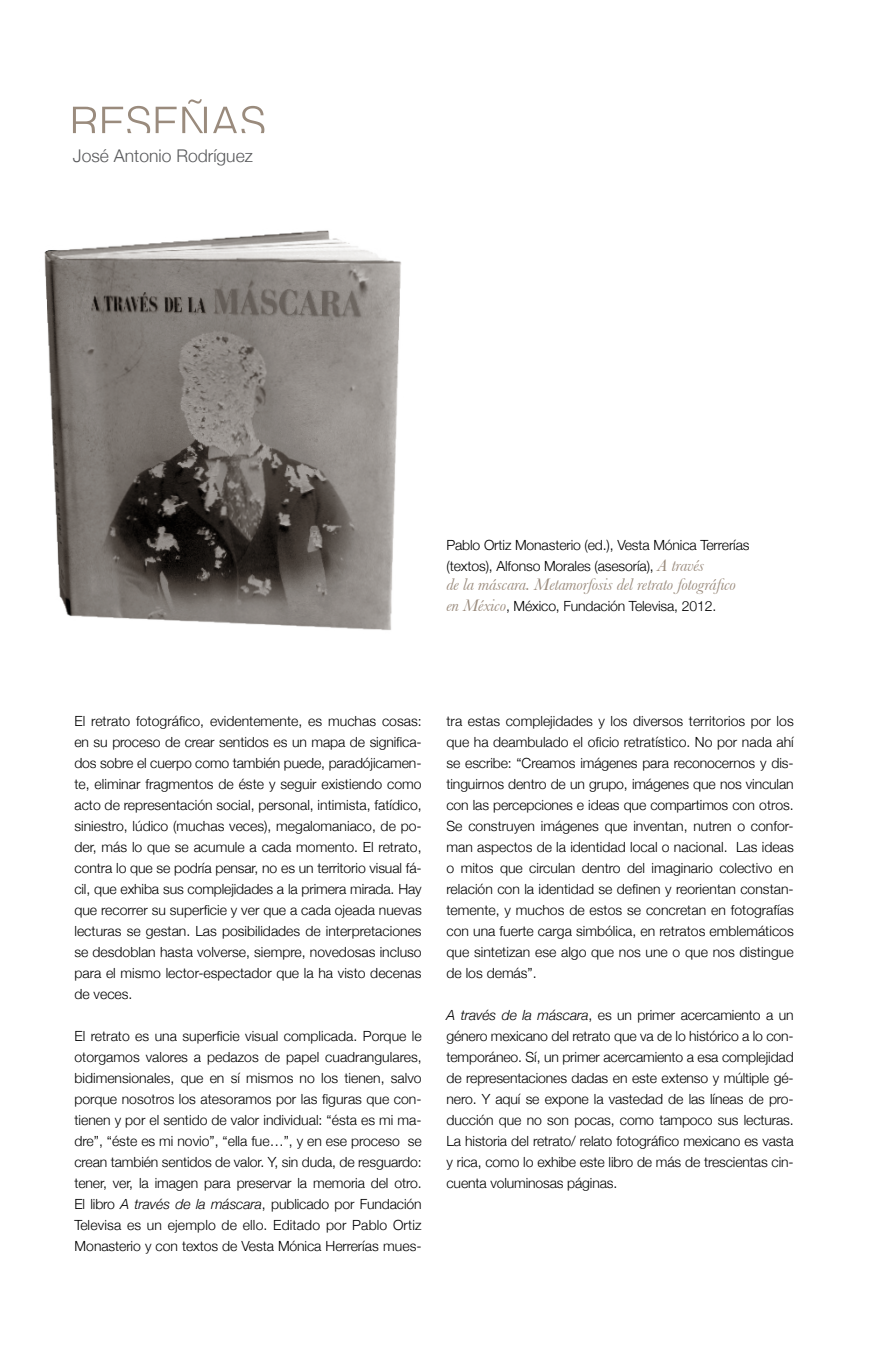
<style>
.page{position:relative;width:893px;height:1365px;background:#fff}
.page>*{position:absolute;margin:0;border:0;box-sizing:border-box;transform-origin:0 0}
.t1{font:italic 17.5px "Baskerville";letter-spacing:-.01em;color:#9a8b7d}
.t2{font:300 17.5px "Helvetica Neue";color:#58595b}
.t3{font:300 14px/21px "Helvetica Neue";letter-spacing:-.01em;color:#000;text-align:justify}
.s1{font-family:"Baskerville";font-weight:400;font-style:italic;font-size:17.5px;color:#9a8b7d}
.s2{font-style:italic}
</style>
<div class="page">
<svg style="left:73px;top:99px;width:191px;height:34px"></svg>
<img style="left:44px;top:230px;width:357px;height:400px">
<p class="t2" style="left:73px;top:145px;width:181px">José Antonio Rodríguez</p>
<p class="t3" style="left:446px;top:534px;width:305px">Pablo Ortiz Monasterio (ed.), Vesta Mónica Terrerías (textos), Alfonso Morales (asesoría), <span class="s1">A través</span></p>
<p class="t1" style="left:446px;top:574px;width:291px">de la máscara. Metamorfosis del retrato fotográfico</p>
<p class="t3" style="left:446px;top:595px;width:271px"><span class="s1">en México</span>, México, Fundación Televisa, 2012.</p>
<p class="t3" style="left:74px;top:710px;width:349px">El retrato fotográfico, evidentemente, es muchas cosas: en su proceso de crear sentidos es un mapa de significa&shy;dos sobre el cuerpo como también puede, paradójicamen&shy;te, eliminar fragmentos de éste y seguir existiendo como acto de representación social, personal, intimista, fatídico, siniestro, lúdico (muchas veces), megalomaniaco, de po&shy;der, más lo que se acumule a cada momento. El retrato, contra lo que se podría pensar, no es un territorio visual fá&shy;cil, que exhiba sus complejidades a la primera mirada. Hay que recorrer su superficie y ver que a cada ojeada nuevas lecturas se gestan. Las posibilidades de interpretaciones se desdoblan hasta volverse, siempre, novedosas incluso para el mismo lector-espectador que la ha visto decenas de veces.</p>
<p class="t3" style="left:74px;top:1025px;width:349px">El retrato es una superficie visual complicada. Porque le otorgamos valores a pedazos de papel cuadrangulares, bidimensionales, que en sí mismos no los tienen, salvo porque nosotros los atesoramos por las figuras que con&shy;tienen y por el sentido de valor individual: “ésta es mi ma&shy;dre”, “éste es mi novio”, “ella fue…”, y en ese proceso se crean también sentidos de valor. Y, sin duda, de resguardo: tener, ver, la imagen para preservar la memoria del otro.<br>El libro <span class="s2">A través de la máscara</span>, publicado por Fundación Televisa es un ejemplo de ello. Editado por Pablo Ortiz Monasterio y con textos de Vesta Mónica Herrerías mues-</p>
<p class="t3" style="left:446px;top:710px;width:349px">tra estas complejidades y los diversos territorios por los que ha deambulado el oficio retratístico. No por nada ahí se escribe: “Creamos imágenes para reconocernos y dis&shy;tinguirnos dentro de un grupo, imágenes que nos vinculan con las percepciones e ideas que compartimos con otros.<br>Se construyen imágenes que inventan, nutren o confor&shy;man aspectos de la identidad local o nacional. Las ideas o mitos que circulan dentro del imaginario colectivo en relación con la identidad se definen y reorientan constan&shy;temente, y muchos de estos se concretan en fotografías con una fuerte carga simbólica, en retratos emblemáticos que sintetizan ese algo que nos une o que nos distingue de los demás”.</p>
<p class="t3" style="left:446px;top:1004px;width:349px"><span class="s2">A través de la máscara</span>, es un primer acercamiento a un género mexicano del retrato que va de lo histórico a lo con&shy;temporáneo. Sí, un primer acercamiento a esa complejidad de representaciones dadas en este extenso y múltiple gé&shy;nero. Y aquí se expone la vastedad de las líneas de pro&shy;ducción que no son pocas, como tampoco sus lecturas.<br>La historia del retrato/ relato fotográfico mexicano es vasta y rica, como lo exhibe este libro de más de trescientas cin&shy;cuenta voluminosas páginas.</p>
</div>
